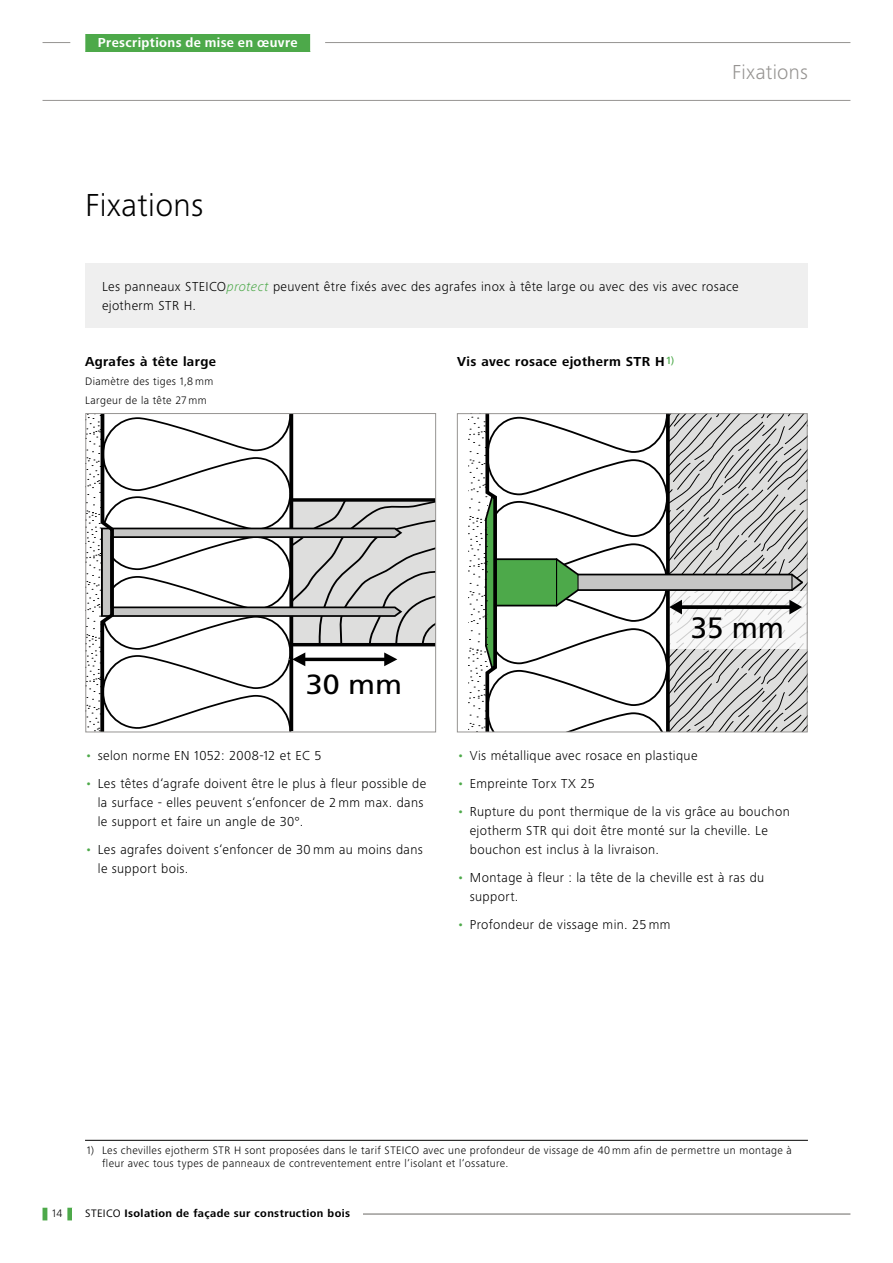
<style>
.page{position:relative;width:893px;height:1263px;background:#fff}
.page>*{position:absolute;margin:0;border:0;box-sizing:border-box;transform-origin:0 0}
.t1{font:300 33px "Frutiger Next LTW1 G";letter-spacing:.01em;color:#000}
.t2{font:29.4px "Frutiger";color:#000}
.t3{font:27.6px "Frutiger";color:#000;scale:1.1 1}
.t4{font:300 21px "Frutiger Next LTW1 G";letter-spacing:.015em;color:#969492}
.t5{font:300 13.5px/18.8px "Frutiger Next LTW1 G";letter-spacing:.025em;color:#000}
.t6{font:700 13.5px "Frutiger Next LTW1 G";letter-spacing:.025em;color:#000}
.t7{font:700 13.5px "Frutiger Next LTW1 G";letter-spacing:.03em;color:#fff}
.t8{font:300 11.25px/13.5px "Frutiger Next LTW1 G";letter-spacing:.035em;color:#000}
.t9{font:700 11.25px "Frutiger Next LTW1 G";letter-spacing:.035em;color:#000}
.s1{font-style:italic;color:#4da94a}
.s2{color:#4da94a}
.s3{font-weight:400}
</style>
<div class="page">
<hr style="left:85px;top:1214px;width:765px;height:1px;background:#6a6864">
<hr style="left:43px;top:42px;width:807px;height:1px;background:#969492">
<hr style="left:43px;top:100px;width:807px;height:1px;background:#969492">
<div style="left:85px;top:34px;width:225px;height:18px;background:#4da94a"></div>
<div style="left:70px;top:34px;width:15px;height:18px;background:#fff"></div>
<div style="left:310px;top:34px;width:15px;height:18px;background:#fff"></div>
<hr style="left:43px;top:1208px;width:4px;height:12px;background:#4da94a">
<div style="left:67px;top:1208px;width:5px;height:12px;background:#4da94a"></div>
<div style="left:72px;top:1208px;width:291px;height:12px;background:#fff"></div>
<div style="left:85px;top:263px;width:723px;height:65px;background:#efefef"></div>
<hr style="left:85px;top:1140px;width:723px;height:1px;background:#000">
<svg style="left:682px;top:415px;width:123px;height:315px;background:#c1c1c0"></svg>
<svg style="left:682px;top:591px;width:123px;height:57px"></svg>
<svg style="left:682px;top:605px;width:107px;height:4px"></svg>
<svg style="left:789px;top:600px;width:13px;height:14px"></svg>
<div style="left:578px;top:574px;width:214px;height:16px;background:#c6c6c5"></div>
<svg style="left:789px;top:572px;width:16px;height:20px"></svg>
<hr style="left:578px;top:574px;width:214px;height:1px;background:#000">
<hr style="left:578px;top:589px;width:214px;height:2px;background:#000">
<svg style="left:469px;top:416px;width:15px;height:314px"></svg>
<svg style="left:484px;top:415px;width:198px;height:315px"></svg>
<div style="left:457px;top:413px;width:350px;height:319px;border:1px solid #969492"></div>
<svg style="left:88px;top:417px;width:10px;height:313px"></svg>
<svg style="left:98px;top:415px;width:336px;height:315px"></svg>
<div style="left:86px;top:413px;width:350px;height:319px;border:1px solid #969492"></div>
<p class="t7" style="left:98px;top:35px;width:201px">Prescriptions de mise en œuvre</p>
<h1 class="t1" style="left:85px;top:187px;width:120px">Fixations</h1>
<h3 class="t4" style="left:732px;top:60px;width:77px">Fixations</h3>
<p class="t5" style="left:102px;top:278px;width:638px">Les panneaux STEICO<span class="s1">protect</span> peuvent être fixés avec des agrafes inox à tête large ou avec des vis avec rosace ejotherm STR H.</p>
<p class="t6" style="left:85px;top:354px;width:132px">Agrafes à tête large</p>
<p class="t8" style="left:85px;top:372px;width:130px;line-height:18.8px">Diamètre des tiges 1,8 mm<br>Largeur de la tête 27 mm</p>
<p class="t6" style="left:457px;top:354px;width:219px">Vis avec rosace ejotherm STR H<sup>1)</sup></p>
<h3 class="t3" style="left:306px;top:668px;width:89px">30 mm</h3>
<p class="t5" style="left:85px;top:746px;width:238px"><span class="s2">•</span> selon norme EN 1052: 2008-12 et EC 5</p>
<p class="t5" style="left:98px;top:774px;width:330px;text-indent:-13px"><span class="s2">•</span> Les têtes d‘agrafe doivent être le plus à fleur possible de la surface - elles peuvent s‘enfoncer de 2 mm max. dans le support et faire un angle de 30°.</p>
<p class="t5" style="left:98px;top:840px;width:326px;text-indent:-13px"><span class="s2">•</span> Les agrafes doivent s‘enfoncer de 30 mm au moins dans le support bois.</p>
<h2 class="t2" style="left:691px;top:610px;width:95px">35 mm</h2>
<p class="t5" style="left:457px;top:746px;width:242px"><span class="s2">•</span> Vis métallique avec rosace en plastique</p>
<p class="t5" style="left:457px;top:774px;width:139px"><span class="s2">•</span> Empreinte Torx TX 25</p>
<p class="t5" style="left:470px;top:803px;width:321px;text-indent:-13px"><span class="s2">•</span> Rupture du pont thermique de la vis grâce au bouchon ejotherm STR qui doit être monté sur la cheville. Le bouchon est inclus à la livraison.</p>
<p class="t5" style="left:470px;top:868px;width:296px;text-indent:-13px"><span class="s2">•</span> Montage à fleur : la tête de la cheville est à ras du support.</p>
<p class="t5" style="left:457px;top:915px;width:215px"><span class="s2">•</span> Profondeur de vissage min. 25 mm</p>
<p class="t8" style="left:102px;top:1143px;width:691px;text-indent:-15px">1) Les chevilles ejotherm STR H sont proposées dans le tarif STEICO avec une profondeur de vissage de 40 mm afin de permettre un montage à fleur avec tous types de panneaux de contreventement entre l‘isolant et l‘ossature.</p>
<p class="t8" style="left:52px;top:1207px;width:12px">14</p>
<p class="t9" style="left:85px;top:1207px;width:267px"><span class="s3">STEICO</span> Isolation de façade sur construction bois</p>
</div>
